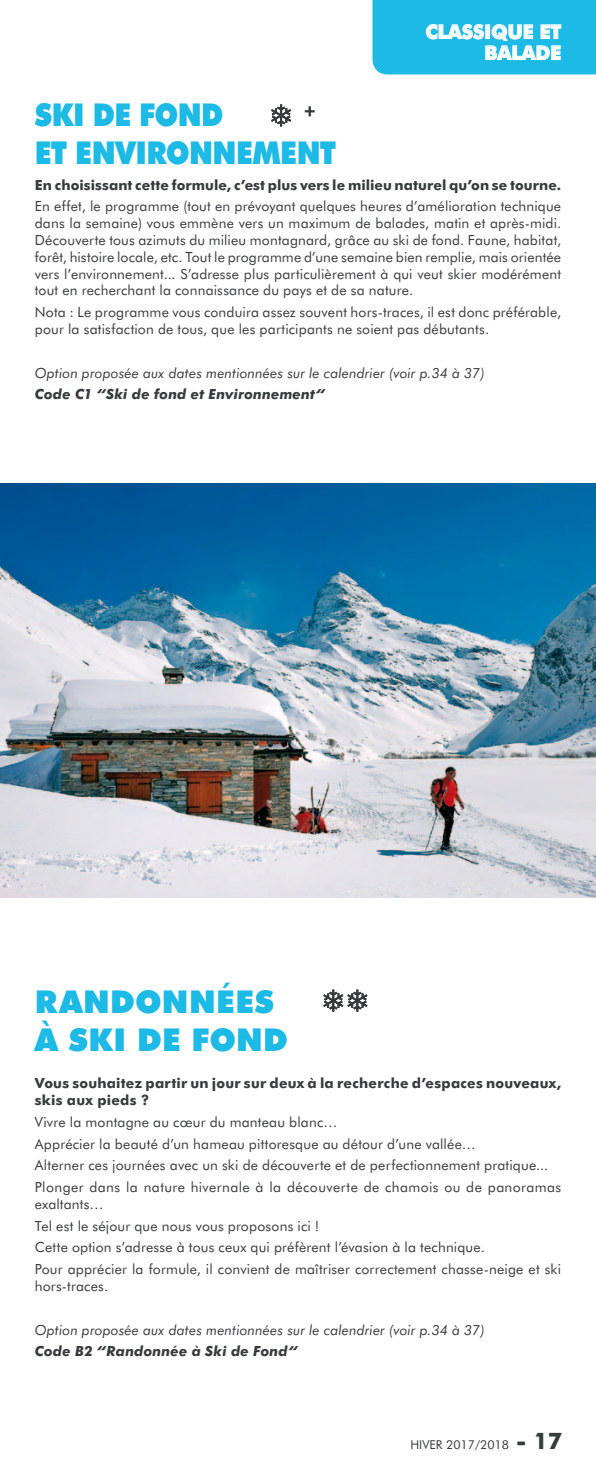
<style>
.page{position:relative;width:596px;height:1474px;background:#fff}
.page>*{position:absolute;margin:0;border:0;box-sizing:border-box;transform-origin:0 0}
.t1{font:900 31.5px/37.8px "Futura BT";letter-spacing:-.005em;color:#1dbae5;scale:.9 1}
.t2{font:900 31.5px/37.8px "Futura BT";letter-spacing:.015em;color:#1dbae5}
.t3{font:700 19.25px/21px "Futura BT";color:#fff;text-align:right}
.t4{font:14px/16.8px "Futura BT";letter-spacing:.015em;color:#383b3c}
.t5{font:700 14px/16.8px "Futura BT";letter-spacing:.01em;color:#383b3c}
.t6{font:italic 14px "Futura BT";letter-spacing:.005em;color:#383b3c}
.t7{font:italic 700 14px "Futura BT";letter-spacing:.01em;color:#383b3c}
.t8{font:12.25px "Futura BT";color:#383b3c}
.s1{font-weight:700;font-size:22.75px}
</style>
<div class="page">
<svg style="left:372px;top:0;width:223px;height:74px;background:#2cbee6"></svg>
<img style="left:0;top:484px;width:595px;height:413px">
<svg style="left:323px;top:989px;width:44px;height:22px"></svg>
<svg style="left:271px;top:104px;width:20px;height:22px"></svg>
<svg style="left:304px;top:106px;width:10px;height:10px"></svg>
<h1 class="t1" style="left:35px;top:95px;width:336px">SKI DE FOND<br>ET ENVIRONNEMENT</h1>
<h2 class="t3" style="left:425px;top:21px;width:137px">CLASSIQUE ET<br>BALADE</h2>
<p class="t5" style="left:35px;top:176px;width:527px">En choisissant cette formule, c’est plus vers le milieu naturel qu’on se tourne.</p>
<p class="t4" style="left:35px;top:198px;width:527px;text-align:justify">En effet, le programme (tout en prévoyant quelques heures d’amélioration technique dans la semaine) vous emmène vers un maximum de balades, matin et après-midi.<br>Découverte tous azimuts du milieu montagnard, grâce au ski de fond. Faune, habitat, forêt, histoire locale, etc. Tout le programme d’une semaine bien remplie, mais orientée vers l’environnement... S’adresse plus particulièrement à qui veut skier modérément tout en recherchant la connaissance du pays et de sa nature.</p>
<p class="t4" style="left:35px;top:304px;width:527px">Nota : Le programme vous conduira assez souvent hors-traces, il est donc préférable, pour la satisfaction de tous, que les participants ne soient pas débutants.</p>
<p class="t6" style="left:35px;top:364px;width:451px">Option proposée aux dates mentionnées sur le calendrier (voir p.34 à 37)</p>
<p class="t7" style="left:35px;top:386px;width:291px">Code C1 “Ski de fond et Environnement“</p>
<h1 class="t2" style="left:35px;top:982px;width:255px">RANDONNÉES<br>À SKI DE FOND</h1>
<p class="t5" style="left:35px;top:1074px;width:527px">Vous souhaitez partir un jour sur deux à la recherche d’espaces nouveaux, skis aux pieds ?</p>
<p class="t4" style="left:35px;top:1110px;width:527px;line-height:21.7px">Vivre la montagne au cœur du manteau blanc…<br>Apprécier la beauté d’un hameau pittoresque au détour d’une vallée…<br>Alterner ces journées avec un ski de découverte et de perfectionnement pratique...<br>Plonger dans la nature hivernale à la découverte de chamois ou de panoramas</p>
<p class="t4" style="left:35px;top:1192px;width:527px;line-height:21.7px">exaltants…<br>Tel est le séjour que nous vous proposons ici !<br>Cette option s’adresse à tous ceux qui préfèrent l’évasion à la technique.<br>Pour apprécier la formule, il convient de maîtriser correctement chasse-neige et ski</p>
<p class="t4" style="left:35px;top:1277px;width:75px">hors-traces.</p>
<p class="t6" style="left:35px;top:1320px;width:451px">Option proposée aux dates mentionnées sur le calendrier (voir p.34 à 37)</p>
<p class="t7" style="left:35px;top:1342px;width:264px">Code B2 “Randonnée à Ski de Fond“</p>
<p class="t8" style="left:410px;top:1437px;width:153px">HIVER 2017/2018 <span class="s1">- 17</span></p>
</div>
